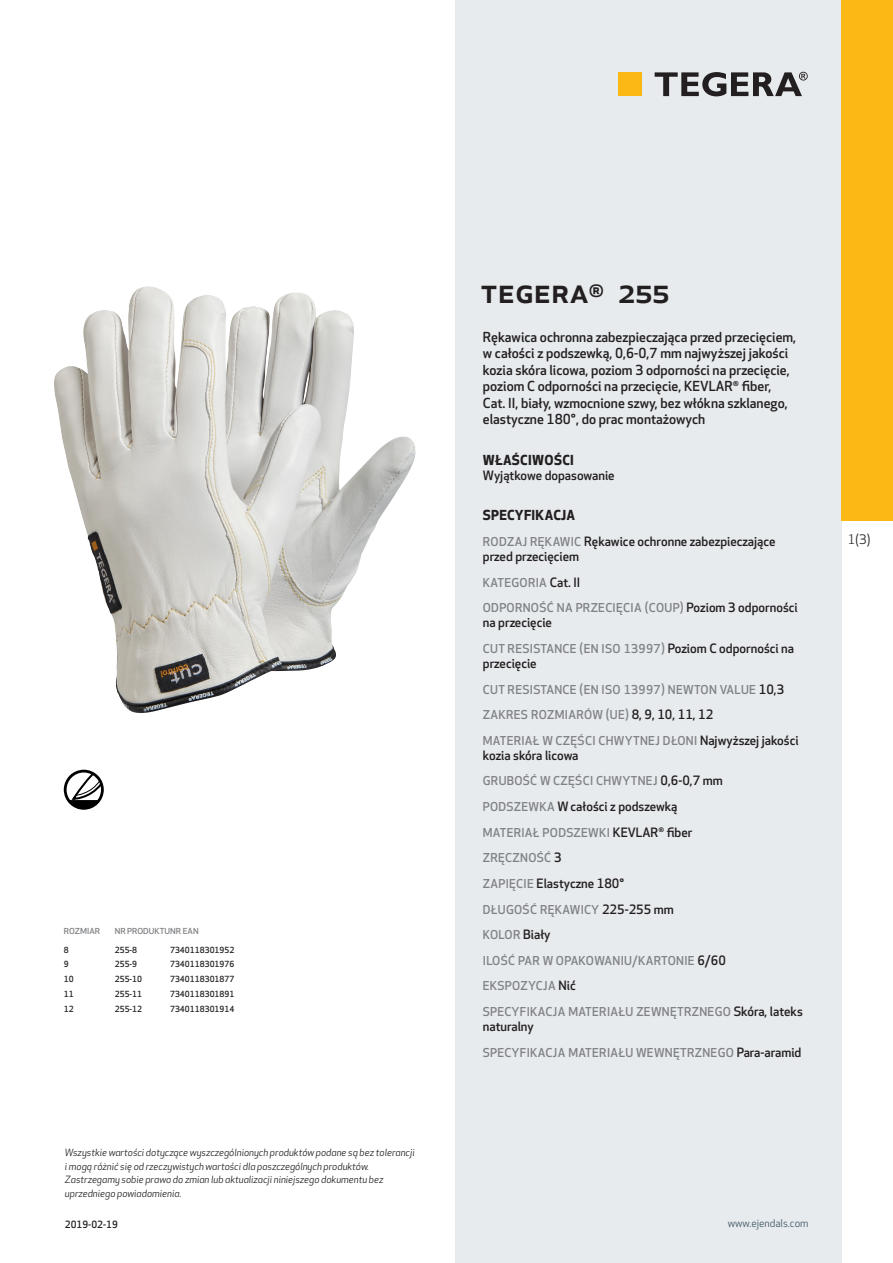
<style>
.page{position:relative;width:893px;height:1263px;background:#fff}
.page>*{position:absolute;margin:0;border:0;box-sizing:border-box;transform-origin:0 0}
.prodname{font:500 34.5px "Apex New";color:#231f20}
.Funktion_body{font:500 13.5px/16.5px "Apex New";color:#231f20}
.Funktion_body-2{font:700 13.5px "Apex New";letter-spacing:.025em;color:#231f20}
.t1{font:12.75px "Apex New";color:#231f20}
.Funktion_body-3{font:500 12.6px/15px "Apex New";color:#231f20}
.Funktion_body-4{font:500 12px "Apex New";letter-spacing:.025em;color:#808285}
.t2{font:10.5px "Apex New";color:#405968}
.t3{font:italic 9.75px/13.5px "Apex New";color:#231f20}
.Sidfot_datum{font:500 9.75px "Apex New";color:#231f20}
.ArticleTable_body{font:500 8.25px "Apex New";color:#231f20}
.ArticeTable_header{font:500 8.1px "Apex New";color:#808285;scale:1.06 1}
.s1{font-size:12px;color:#808285}
.s2{font-size:12.6px;color:#231f20}
</style>
<div class="page">
<div style="left:455px;top:0;width:387px;height:1263px;background:#e8ebee"></div>
<div style="left:842px;top:0;width:51px;height:520px;background:#fcb814"></div>
<img style="left:54px;top:287px;width:362px;height:426px">
<div style="left:618px;top:72px;width:24px;height:24px;background:#fcb814"></div>
<svg style="left:655px;top:72px;width:153px;height:24px"></svg>
<svg style="left:64px;top:770px;width:40px;height:40px"></svg>
<p class="ArticeTable_header" style="left:64px;top:925px;width:36px">ROZMIAR</p>
<p class="ArticeTable_header" style="left:115px;top:925px;width:81px">NR PRODUKTUNR EAN</p>
<p class="ArticleTable_body" style="left:64px;top:944px;width:6px">8</p>
<p class="ArticleTable_body" style="left:115px;top:944px;width:24px">255-8</p>
<p class="ArticleTable_body" style="left:170px;top:944px;width:66px">7340118301952</p>
<p class="ArticleTable_body" style="left:64px;top:959px;width:6px">9</p>
<p class="ArticleTable_body" style="left:115px;top:959px;width:24px">255-9</p>
<p class="ArticleTable_body" style="left:170px;top:959px;width:66px">7340118301976</p>
<p class="ArticleTable_body" style="left:64px;top:973px;width:11px">10</p>
<p class="ArticleTable_body" style="left:115px;top:973px;width:29px">255-10</p>
<p class="ArticleTable_body" style="left:170px;top:973px;width:66px">7340118301877</p>
<p class="ArticleTable_body" style="left:64px;top:988px;width:11px">11</p>
<p class="ArticleTable_body" style="left:115px;top:988px;width:29px">255-11</p>
<p class="ArticleTable_body" style="left:170px;top:988px;width:66px">7340118301891</p>
<p class="ArticleTable_body" style="left:64px;top:1003px;width:11px">12</p>
<p class="ArticleTable_body" style="left:115px;top:1003px;width:29px">255-12</p>
<p class="ArticleTable_body" style="left:170px;top:1003px;width:66px">7340118301914</p>
<p class="t3" style="left:65px;top:1146px;width:351px">Wszystkie wartości dotyczące wyszczególnionych produktów podane są bez tolerancji i mogą różnić się od rzeczywistych wartości dla poszczególnych produktów.<br>Zastrzegamy sobie prawo do zmian lub aktualizacji niniejszego dokumentu bez uprzedniego powiadomienia.</p>
<p class="Sidfot_datum" style="left:65px;top:1218px;width:54px">2019-02-19</p>
<p class="prodname" style="left:480px;top:267px;width:191px">TEGERA<sup>®</sup> 255</p>
<p class="Funktion_body" style="left:483px;top:328px;width:315px">Rękawica ochronna zabezpieczająca przed przecięciem, w całości z podszewką, 0,6-0,7 mm najwyższej jakości kozia skóra licowa, poziom 3 odporności na przecięcie, poziom C odporności na przecięcie, KEVLAR<sup>®</sup> fiber, Cat. II, biały, wzmocnione szwy, bez włókna szklanego, elastyczne 180°, do prac montażowych</p>
<p class="Funktion_body-2" style="left:483px;top:450px;width:93px">WŁAŚCIWOŚCI</p>
<p class="Funktion_body-3" style="left:483px;top:467px;width:133px">Wyjątkowe dopasowanie</p>
<p class="Funktion_body-2" style="left:483px;top:506px;width:94px">SPECYFIKACJA</p>
<p class="Funktion_body-3" style="left:483px;top:534px;width:294px"><span class="s1">RODZAJ RĘKAWIC</span> Rękawice ochronne zabezpieczające przed przecięciem</p>
<p class="Funktion_body-4" style="left:483px;top:574px;width:99px">KATEGORIA <span class="s2">Cat. II</span></p>
<p class="Funktion_body-4" style="left:483px;top:600px;width:316px">ODPORNOŚĆ NA PRZECIĘCIA (COUP) <span class="s2">Poziom 3 odporności</span></p>
<p class="Funktion_body-3" style="left:483px;top:615px;width:71px">na przecięcie</p>
<p class="Funktion_body-4" style="left:483px;top:640px;width:313px">CUT RESISTANCE (EN ISO 13997) <span class="s2">Poziom C odporności na</span></p>
<p class="Funktion_body-3" style="left:483px;top:655px;width:55px">przecięcie</p>
<p class="Funktion_body-4" style="left:483px;top:681px;width:303px">CUT RESISTANCE (EN ISO 13997) NEWTON VALUE <span class="s2">10,3</span></p>
<p class="Funktion_body-4" style="left:483px;top:707px;width:232px">ZAKRES ROZMIARÓW (UE) <span class="s2">8, 9, 10, 11, 12</span></p>
<p class="Funktion_body-4" style="left:483px;top:732px;width:317px">MATERIAŁ W CZĘŚCI CHWYTNEJ DŁONI <span class="s2">Najwyższej jakości</span></p>
<p class="Funktion_body-3" style="left:483px;top:747px;width:97px">kozia skóra licowa</p>
<p class="Funktion_body-4" style="left:483px;top:773px;width:241px">GRUBOŚĆ W CZĘŚCI CHWYTNEJ <span class="s2">0,6-0,7 mm</span></p>
<p class="Funktion_body-3" style="left:483px;top:799px;width:196px"><span class="s1">PODSZEWKA</span> W całości z podszewką</p>
<p class="Funktion_body-4" style="left:483px;top:824px;width:211px">MATERIAŁ PODSZEWKI <span class="s2">KEVLAR</span><sup>®</sup> <span class="s2">fiber</span></p>
<p class="Funktion_body-4" style="left:483px;top:850px;width:80px">ZRĘCZNOŚĆ <span class="s2">3</span></p>
<p class="Funktion_body-3" style="left:483px;top:876px;width:143px"><span class="s1">ZAPIĘCIE</span> Elastyczne 180°</p>
<p class="Funktion_body-4" style="left:483px;top:901px;width:193px">DŁUGOŚĆ RĘKAWICY <span class="s2">225-255 mm</span></p>
<p class="Funktion_body-4" style="left:483px;top:927px;width:69px">KOLOR <span class="s2">Biały</span></p>
<p class="Funktion_body-4" style="left:483px;top:952px;width:245px">ILOŚĆ PAR W OPAKOWANIU/KARTONIE <span class="s2">6/60</span></p>
<p class="Funktion_body-4" style="left:483px;top:978px;width:94px">EKSPOZYCJA <span class="s2">Nić</span></p>
<p class="Funktion_body-4" style="left:483px;top:1004px;width:322px">SPECYFIKACJA MATERIAŁU ZEWNĘTRZNEGO <span class="s2">Skóra, lateks</span></p>
<p class="Funktion_body-3" style="left:483px;top:1019px;width:52px">naturalny</p>
<p class="Funktion_body-4" style="left:483px;top:1044px;width:320px">SPECYFIKACJA MATERIAŁU WEWNĘTRZNEGO <span class="s2">Para-aramid</span></p>
<p class="t1" style="left:848px;top:531px;width:24px">1(3)</p>
<p class="t2" style="left:728px;top:1217px;width:82px">www.ejendals.com</p>
</div>
